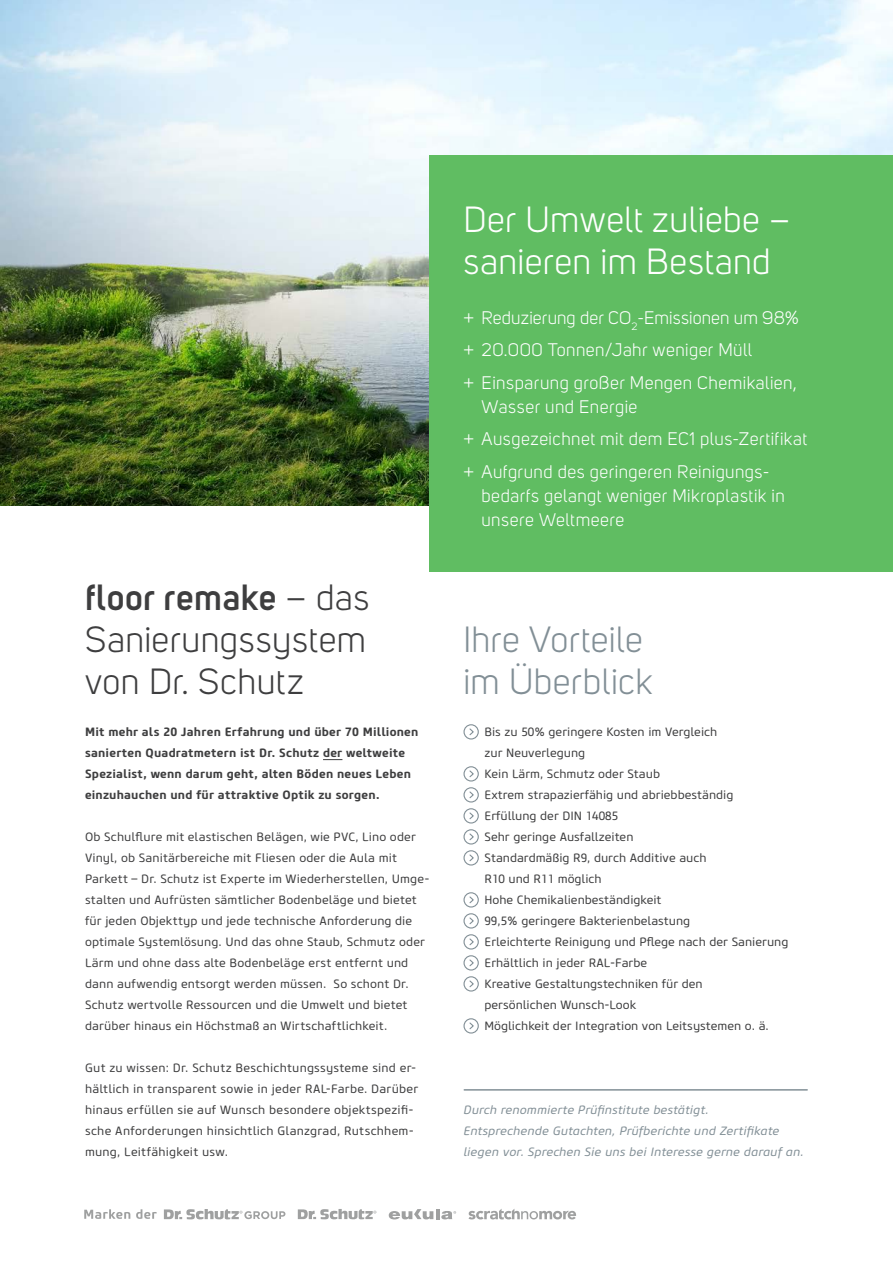
<style>
.page{position:relative;width:893px;height:1263px;background:#fff}
.page>*{position:absolute;margin:0;border:0;box-sizing:border-box;transform-origin:0 0}
.t1{font:36px/42px "Uni Sans";letter-spacing:.015em;color:#3e3e3f;text-align:justify}
.t2{font:36px/42px "Uni Sans";letter-spacing:.015em;color:#fff}
.t3{font:36px/42px "Uni Sans";letter-spacing:.01em;color:#828f96}
.t4{font:18px/32.5px "Uni Sans";letter-spacing:.025em;color:#fff}
.t5{font:12px/21px "Core Sans M45";letter-spacing:.005em;color:#3e3e3f}
.t6{font:700 12px/21px "Core Sans M65";letter-spacing:.02em;color:#3e3e3f}
.t7{font:italic 12px/21px "Core Sans M45";letter-spacing:.01em;color:#828f96}
.s1{font-weight:600}
</style>
<div class="page">
<img style="left:0;top:0;width:893px;height:505px">
<svg style="left:323px;top:759px;width:19px;height:1px"></svg>
<div style="left:429px;top:156px;width:464px;height:416px;background:#60bd62"></div>
<div style="left:463px;top:724px;width:16px;height:15px;border:1px solid #828f96;border-radius:50%"></div>
<svg style="left:469px;top:728px;width:5px;height:8px"></svg>
<div style="left:463px;top:766px;width:16px;height:15px;border:1px solid #828f96;border-radius:50%"></div>
<svg style="left:469px;top:770px;width:5px;height:8px"></svg>
<div style="left:463px;top:787px;width:16px;height:15px;border:1px solid #828f96;border-radius:50%"></div>
<svg style="left:469px;top:791px;width:5px;height:8px"></svg>
<div style="left:463px;top:808px;width:16px;height:15px;border:1px solid #828f96;border-radius:50%"></div>
<svg style="left:469px;top:812px;width:5px;height:8px"></svg>
<div style="left:463px;top:829px;width:16px;height:15px;border:1px solid #828f96;border-radius:50%"></div>
<svg style="left:469px;top:833px;width:5px;height:8px"></svg>
<div style="left:463px;top:850px;width:16px;height:15px;border:1px solid #828f96;border-radius:50%"></div>
<svg style="left:469px;top:854px;width:5px;height:8px"></svg>
<div style="left:463px;top:892px;width:16px;height:15px;border:1px solid #828f96;border-radius:50%"></div>
<svg style="left:469px;top:896px;width:5px;height:8px"></svg>
<div style="left:463px;top:913px;width:16px;height:15px;border:1px solid #828f96;border-radius:50%"></div>
<svg style="left:469px;top:917px;width:5px;height:8px"></svg>
<div style="left:463px;top:934px;width:16px;height:15px;border:1px solid #828f96;border-radius:50%"></div>
<svg style="left:469px;top:938px;width:5px;height:8px"></svg>
<div style="left:463px;top:955px;width:16px;height:15px;border:1px solid #828f96;border-radius:50%"></div>
<svg style="left:469px;top:959px;width:5px;height:8px"></svg>
<div style="left:463px;top:976px;width:16px;height:15px;border:1px solid #828f96;border-radius:50%"></div>
<svg style="left:469px;top:980px;width:5px;height:8px"></svg>
<div style="left:463px;top:1018px;width:16px;height:15px;border:1px solid #828f96;border-radius:50%"></div>
<svg style="left:469px;top:1022px;width:5px;height:8px"></svg>
<svg style="left:164px;top:1209px;width:121px;height:10px"></svg>
<svg style="left:298px;top:1209px;width:78px;height:10px"></svg>
<svg style="left:468px;top:1209px;width:108px;height:10px"></svg>
<svg style="left:389px;top:1209px;width:67px;height:10px"></svg>
<svg style="left:84px;top:1209px;width:73px;height:10px"></svg>
<hr style="left:464px;top:1089px;width:343px;height:1px;background:#828f96">
<h1 class="t1" style="left:85px;top:577px;width:286px"><span class="s1">floor remake</span> – das Sanierungssystem von Dr. Schutz</h1>
<p class="t6" style="left:85px;top:721px;width:335px">Mit mehr als 20 Jahren Erfahrung und über 70 Millionen sanierten Quadratmetern ist Dr. Schutz der weltweite Spezialist, wenn darum geht, alten Böden neues Leben einzuhauchen und für attraktive Optik zu sorgen.</p>
<p class="t5" style="left:85px;top:827px;width:346px">Ob Schulflure mit elastischen Belägen, wie PVC, Lino oder Vinyl, ob Sanitärbereiche mit Fliesen oder die Aula mit Parkett – Dr. Schutz ist Experte im Wiederherstellen, Umge&shy;stalten und Aufrüsten sämtlicher Bodenbeläge und bietet für jeden Objekttyp und jede technische Anforderung die optimale Systemlösung. Und das ohne Staub, Schmutz oder Lärm und ohne dass alte Bodenbeläge erst entfernt und dann aufwendig entsorgt werden müssen. So schont Dr.<br>Schutz wertvolle Ressourcen und die Umwelt und bietet darüber hinaus ein Höchstmaß an Wirtschaftlichkeit.</p>
<p class="t5" style="left:85px;top:1058px;width:335px">Gut zu wissen: Dr. Schutz Beschichtungssysteme sind er&shy;hältlich in transparent sowie in jeder RAL-Farbe. Darüber hinaus erfüllen sie auf Wunsch besondere objektspezifi&shy;sche Anforderungen hinsichtlich Glanzgrad, Rutschhem&shy;mung, Leitfähigkeit usw.</p>
<h1 class="t2" style="left:463px;top:199px;width:328px">Der Umwelt zuliebe – sanieren im Bestand</h1>
<h2 class="t4" style="left:463px;top:301px;width:337px">+ Reduzierung der CO<sub>2</sub>-Emissionen um 98% + 20.000 Tonnen/Jahr weniger Müll<br>+ Einsparung großer Mengen Chemikalien,</h2>
<h2 class="t4" style="left:463px;top:390px;width:345px;text-indent:18px">Wasser und Energie<br>+ Ausgezeichnet mit dem EC1 plus-Zertifikat + Aufgrund des geringeren Reinigungs-</h2>
<h2 class="t4" style="left:481px;top:483px;width:305px;line-height:24px">bedarfs gelangt weniger Mikroplastik in unsere Weltmeere</h2>
<h1 class="t3" style="left:463px;top:619px;width:191px">Ihre Vorteile im Überblick</h1>
<p class="t5" style="left:484px;top:722px;width:305px">Bis zu 50% geringere Kosten im Vergleich<br>zur Neuverlegung<br>Kein Lärm, Schmutz oder Staub<br>Extrem strapazierfähig und abriebbeständig Erfüllung der DIN 14085<br>Sehr geringe Ausfallzeiten<br>Standardmäßig R9, durch Additive auch<br>R10 und R11 möglich<br>Hohe Chemikalienbeständigkeit<br>99,5% geringere Bakterienbelastung<br>Erleichterte Reinigung und Pflege nach der Sanierung Erhältlich in jeder RAL-Farbe<br>Kreative Gestaltungstechniken für den<br>persönlichen Wunsch-Look<br>Möglichkeit der Integration von Leitsystemen o. ä.</p>
<p class="t7" style="left:463px;top:1100px;width:342px">Durch renommierte Prüfinstitute bestätigt.<br>Entsprechende Gutachten, Prüfberichte und Zertifikate liegen vor. Sprechen Sie uns bei Interesse gerne darauf an.</p>
</div>
